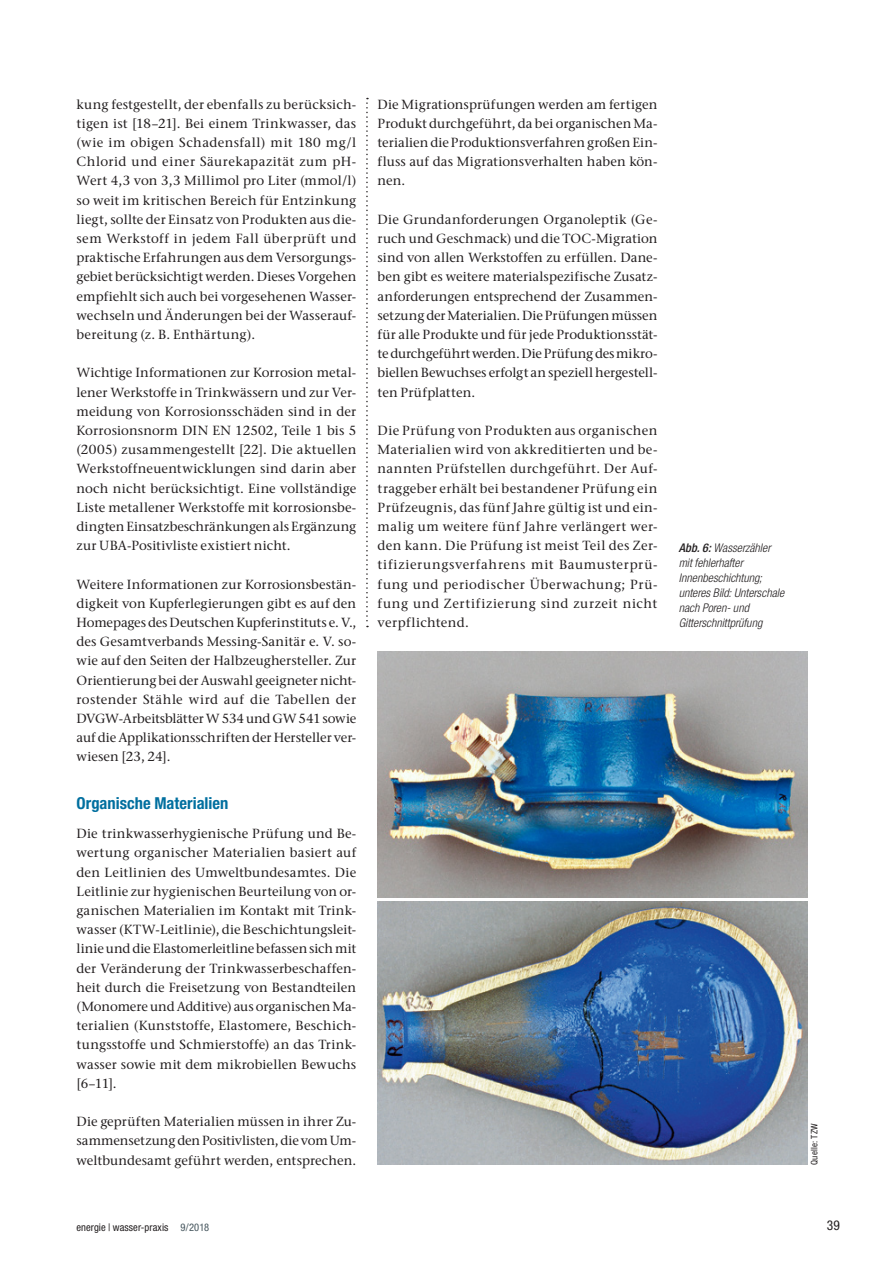
<style>
.page{position:relative;width:893px;height:1263px;background:#fff}
.page>*{position:absolute;margin:0;border:0;box-sizing:border-box;transform-origin:0 0}
.t1{font:700 condensed 16.5px "Helvetica Neue LT Std";color:#006f9f}
.t2{font:condensed 13.5px "Helvetica Neue LT Std";color:#231f20}
.t3{font:500 13.2px/19.2px "Stone Serif ITC Pro";letter-spacing:.01em;color:#231f20;text-align:justify}
.t4{font:italic 300 condensed 12px/15px "Helvetica Neue LT Std";letter-spacing:.005em;color:#231f20}
.t5{font:condensed 10.5px "Helvetica Neue LT Std";letter-spacing:.005em;color:#231f20}
.t6{font:condensed 9px "Helvetica Neue LT Std";letter-spacing:.015em;color:#231f20}
.s1{font-weight:500}
.s2{color:#45555d}
</style>
<div class="page">
<svg style="left:366px;top:98px;width:2px;height:529px"></svg>
<img style="left:378px;top:652px;width:430px;height:246px">
<img style="left:378px;top:901px;width:430px;height:264px">
<p class="t3" style="left:77px;top:94px;width:281px">kung festgestellt, der ebenfalls zu berücksich&shy;tigen ist [18–21]. Bei einem Trinkwasser, das (wie im obigen Schadensfall) mit 180 mg/l Chlorid und einer Säurekapazität zum pH-Wert 4,3 von 3,3 Millimol pro Liter (mmol/l) so weit im kritischen Bereich für Entzinkung liegt, sollte der Einsatz von Produkten aus die&shy;sem Werkstoff in jedem Fall überprüft und praktische Erfahrungen aus dem Versorgungs&shy;gebiet berücksichtigt werden. Dieses Vorgehen empfiehlt sich auch bei vorgesehenen Wasser&shy;wechseln und Änderungen bei der Wasserauf&shy;bereitung (z. B. Enthärtung).</p>
<p class="t3" style="left:77px;top:363px;width:281px">Wichtige Informationen zur Korrosion metal&shy;lener Werkstoffe in Trinkwässern und zur Ver&shy;meidung von Korrosionsschäden sind in der Korrosionsnorm DIN EN 12502, Teile 1 bis 5 (2005) zusammengestellt [22]. Die aktuellen Werkstoffneuentwicklungen sind darin aber noch nicht berücksichtigt. Eine vollständige Liste metallener Werkstoffe mit korrosionsbe&shy;dingten Einsatzbeschränkungen als Ergänzung zur UBA-Positivliste existiert nicht.</p>
<p class="t3" style="left:77px;top:574px;width:281px">Weitere Informationen zur Korrosionsbestän&shy;digkeit von Kupferlegierungen gibt es auf den Homepages des Deutschen Kupferinstituts e. V., des Gesamtverbands Messing-Sanitär e. V. so&shy;wie auf den Seiten der Halbzeughersteller. Zur Orientierung bei der Auswahl geeigneter nicht&shy;rostender Stähle wird auf die Tabellen der DVGW-Arbeitsblätter W 534 und GW 541 sowie auf die Applikationsschriften der Hersteller ver&shy;wiesen [23, 24].</p>
<p class="t1" style="left:77px;top:793px;width:153px">Organische Materialien</p>
<p class="t3" style="left:77px;top:824px;width:281px">Die trinkwasserhygienische Prüfung und Be&shy;wertung organischer Materialien basiert auf den Leitlinien des Umweltbundesamtes. Die Leitlinie zur hygienischen Beurteilung von or&shy;ganischen Materialien im Kontakt mit Trink&shy;wasser (KTW-Leitlinie), die Beschichtungsleit&shy;linie und die Elastomerleitline befassen sich mit der Veränderung der Trinkwasserbeschaffen&shy;heit durch die Freisetzung von Bestandteilen (Monomere und Additive) aus organischen Ma&shy;terialien (Kunststoffe, Elastomere, Beschich&shy;tungsstoffe und Schmierstoffe) an das Trink&shy;wasser sowie mit dem mikrobiellen Bewuchs [6–11].</p>
<p class="t3" style="left:77px;top:1112px;width:281px">Die geprüften Materialien müssen in ihrer Zu&shy;sammensetzung den Positivlisten, die vom Um&shy;weltbundesamt geführt werden, entsprechen.</p>
<p class="t3" style="left:378px;top:94px;width:281px">Die Migrationsprüfungen werden am fertigen Produkt durchgeführt, da bei organischen Ma&shy;terialien die Produktionsverfahren großen Ein&shy;fluss auf das Migrationsverhalten haben kön&shy;nen.</p>
<p class="t3" style="left:378px;top:210px;width:281px">Die Grundanforderungen Organoleptik (Ge&shy;ruch und Geschmack) und die TOC-Migration sind von allen Werkstoffen zu erfüllen. Dane&shy;ben gibt es weitere materialspezifische Zusatz&shy;anforderungen entsprechend der Zusammen&shy;setzung der Materialien. Die Prüfungen müssen für alle Produkte und für jede Produktionsstät&shy;te durchgeführt werden. Die Prüfung des mikro&shy;biellen Bewuchses erfolgt an speziell hergestell&shy;ten Prüfplatten.</p>
<p class="t3" style="left:378px;top:421px;width:281px">Die Prüfung von Produkten aus organischen Materialien wird von akkreditierten und be&shy;nannten Prüfstellen durchgeführt. Der Auf&shy;traggeber erhält bei bestandener Prüfung ein Prüfzeugnis, das fünf Jahre gültig ist und ein&shy;malig um weitere fünf Jahre verlängert wer&shy;den kann. Die Prüfung ist meist Teil des Zer&shy;tifizierungsverfahrens mit Baumusterprü&shy;fung und periodischer Überwachung; Prü&shy;fung und Zertifizierung sind zurzeit nicht verpflichtend.</p>
<p class="t4" style="left:679px;top:541px;width:107px"><span class="s1">Abb. 6:</span> Wasserzähler mit fehlerhafter<br>Innenbeschichtung; unteres Bild: Unterschale nach Poren- und<br>Gitterschnittprüfung</p>
<p class="t6" style="left:809px;top:1165px;width:43px;rotate:-90deg">Quelle: TZW</p>
<p class="t5" style="left:77px;top:1221px;width:134px">energie | wasser-praxis <span class="s2">9/2018</span></p>
<p class="t2" style="left:827px;top:1218px;width:14px">39</p>
</div>
